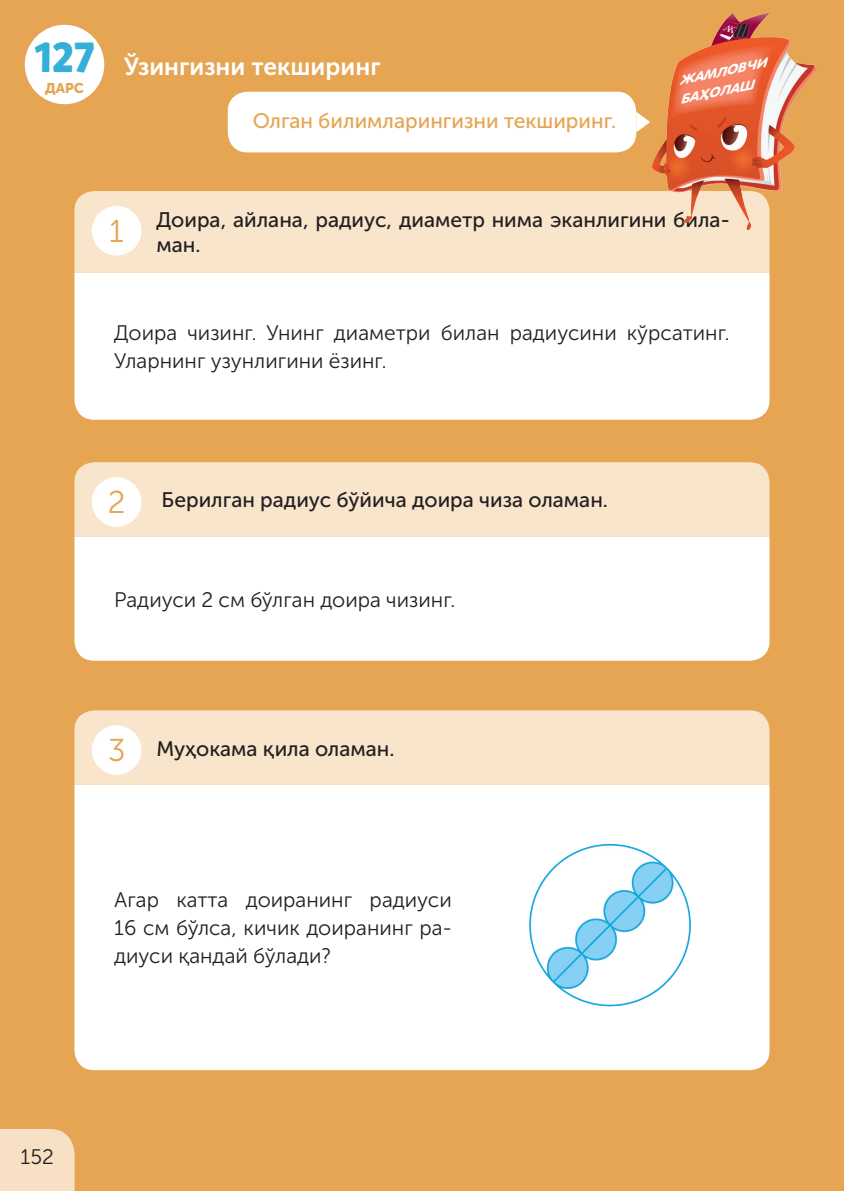
<style>
.page{position:relative;width:844px;height:1191px;background:#fff}
.page>*{position:absolute;margin:0;border:0;box-sizing:border-box;transform-origin:0 0}
.t1{font:42px "Mikado Bold DEMO";color:#33afd8}
.t2{font:31.5px "Museo Sans Cyrl 300";color:#e5a553}
.t3{font:24.5px "Museo Sans Cyrl 700";color:#fff}
.t4{font:21px/28px "Museo Sans Cyrl 300";color:#231f20}
.t5{font:21px/25.2px "Museo Sans Cyrl 500";color:#231f20}
.t6{font:21px "Museo Sans Cyrl 500";color:#e5a553}
.t7{font:14px "Museo Sans Cyrl 900";color:#e5a553}
.t8{font:italic 12.6px/18.9px "Sans Rounded";color:#fff;scale:1.17 1}
.s1{font-family:"Museo Sans Cyrl 900"}
</style>
<div class="page">
<hr style="left:843px;top:0;width:1px;height:87px;background:#e5a553">
<div style="left:0;top:0;width:843px;height:1191px;background:#e5a553"></div>
<div style="left:25px;top:25px;width:79px;height:79px;background:#fff;border-radius:50%"></div>
<div style="left:74px;top:191px;width:695px;height:81px;background:#f8e5cc"></div>
<svg style="left:74px;top:272px;width:695px;height:148px"></svg>
<div style="left:92px;top:206px;width:49px;height:49px;background:#fff;border-radius:50%"></div>
<div style="left:74px;top:462px;width:695px;height:75px;background:#f8e5cc"></div>
<svg style="left:74px;top:537px;width:695px;height:124px"></svg>
<div style="left:92px;top:477px;width:49px;height:50px;background:#fff;border-radius:50%"></div>
<div style="left:74px;top:710px;width:695px;height:75px;background:#f8e5cc"></div>
<svg style="left:74px;top:785px;width:695px;height:285px"></svg>
<div style="left:92px;top:725px;width:49px;height:50px;background:#fff;border-radius:50%"></div>
<img style="left:466px;top:832px;width:285px;height:184px">
<img style="left:652px;top:13px;width:164px;height:216px">
<div style="left:228px;top:92px;width:408px;height:60px;background:#fff;border-radius:20px"></div>
<svg style="left:636px;top:112px;width:14px;height:20px"></svg>
<h1 class="t1" style="left:35px;top:40px;width:61px">127</h1>
<p class="t7" style="left:45px;top:80px;width:40px">ДАРС</p>
<p class="t3" style="left:124px;top:53px;width:258px">Ўзингизни текширинг</p>
<p class="t8" style="left:673px;top:72px;width:80px;rotate:-12deg">ЖАМЛОВЧИ<br>БА<span class="s1">Ҳ</span>ОЛАШ</p>
<p class="t6" style="left:252px;top:109px;width:365px">Олган билимларингизни текширинг.</p>
<h2 class="t2" style="left:109px;top:214px;width:16px">1</h2>
<p class="t5" style="left:156px;top:207px;width:574px">Доира, айлана, радиус, диаметр нима эканлигини била&shy;ман.</p>
<p class="t4" style="left:114px;top:319px;width:617px">Доира чизинг. Унинг диаметри билан радиусини кўрсатинг.<br>Уларнинг узунлигини ёзинг.</p>
<h2 class="t2" style="left:108px;top:485px;width:19px">2</h2>
<p class="t5" style="left:162px;top:487px;width:448px">Берилган радиус бўйича доира чиза оламан.</p>
<p class="t4" style="left:114px;top:585px;width:342px">Радиуси 2 см бўлган доира чизинг.</p>
<h2 class="t2" style="left:108px;top:733px;width:19px">3</h2>
<p class="t5" style="left:156px;top:736px;width:240px">Муҳокама қила оламан.</p>
<p class="t4" style="left:114px;top:886px;width:339px;text-align:justify">Агар катта доиранинг радиуси 16 см бўлса, кичик доиранинг ра&shy;диуси қандай бўлади?</p>
<p class="t4" style="left:20px;top:1143px;width:35px">152</p>
</div>
